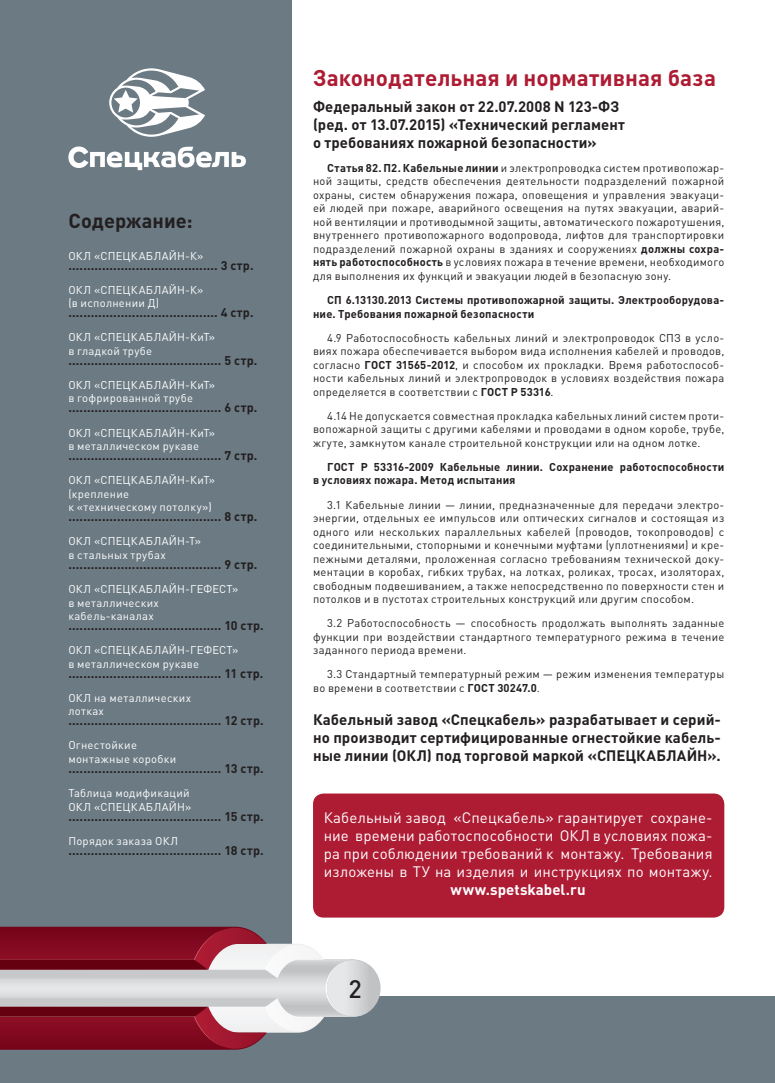
<style>
.page{position:relative;width:775px;height:1083px;background:#fff}
.page>*{position:absolute;margin:0;border:0;box-sizing:border-box;transform-origin:0 0}
.cabel_text_osnova_01{font:500 25px "DIN Pro";color:#231f20}
.cabel_zag_01{font:700 22.5px "DIN Pro";letter-spacing:.005em;color:#ae1c34}
.cabel_zag_01-2{font:700 20px "DIN Pro";letter-spacing:.005em;color:#231f20}
.cabel_text_osnova_01-2{font:700 15px/18px "DIN Pro";letter-spacing:.005em;color:#231f20}
.cabel_vrezka_02{font:15px/18px "DIN Pro";letter-spacing:.01em;color:#fff;text-align:justify}
.cabel_vrezka_02-2{font:700 15px "DIN Pro";letter-spacing:.005em;color:#fff}
.cabel_list_08_2{font:700 12.5px "DIN Pro";letter-spacing:.025em;color:#231f20}
.cabel_text_osnova_01-3{font:11.25px/13.5px "DIN Pro";letter-spacing:.025em;color:#231f20;text-align:justify}
.cabel_list_08{font:11.25px/13.5px "DIN Pro";letter-spacing:.025em;color:#fff}
.cabel_text_osnova_01-4{font:700 11.25px/13.5px "DIN Pro";letter-spacing:.02em;color:#231f20}
.s1{font-weight:700}
</style>
<div class="page">
<div style="left:0;top:0;width:292px;height:1083px;background:#6b7a83"></div>
<div style="left:0;top:995px;width:775px;height:88px;background:#6b7a83"></div>
<svg style="left:0;top:927px;width:380px;height:123px;background:#ac7b86"></svg>
<div style="left:313px;top:793px;width:411px;height:124px;background:#ae1c34;border-radius:11px"></div>
<svg style="left:68px;top:146px;width:178px;height:24px"></svg>
<svg style="left:109px;top:68px;width:96px;height:69px"></svg>
<p class="cabel_zag_01-2" style="left:68px;top:207px;width:126px">Содержание:</p>
<p class="cabel_list_08" style="left:68px;top:248px;width:137px">ОКЛ «СПЕЦКАБЛАЙН-К»</p>
<p class="cabel_list_08_2" style="left:68px;top:257px;width:187px">........................................ 3 стр.</p>
<p class="cabel_list_08" style="left:68px;top:282px;width:137px">ОКЛ «СПЕЦКАБЛАЙН-К» (в исполнении Д)</p>
<p class="cabel_list_08_2" style="left:68px;top:304px;width:187px">........................................ 4 стр.</p>
<p class="cabel_list_08" style="left:68px;top:330px;width:148px">ОКЛ «СПЕЦКАБЛАЙН-КиТ» в гладкой трубе</p>
<p class="cabel_list_08_2" style="left:68px;top:352px;width:190px">......................................... 5 стр.</p>
<p class="cabel_list_08" style="left:68px;top:378px;width:148px">ОКЛ «СПЕЦКАБЛАЙН-КиТ» в гофрированной трубе</p>
<p class="cabel_list_08_2" style="left:68px;top:399px;width:190px">......................................... 6 стр.</p>
<p class="cabel_list_08" style="left:68px;top:425px;width:148px">ОКЛ «СПЕЦКАБЛАЙН-КиТ» в металлическом рукаве</p>
<p class="cabel_list_08_2" style="left:68px;top:447px;width:190px">......................................... 7 стр.</p>
<p class="cabel_list_08" style="left:68px;top:473px;width:148px">ОКЛ «СПЕЦКАБЛАЙН-КиТ» (крепление</p>
<p class="cabel_list_08" style="left:68px;top:500px;width:145px">к «техническому потолку»)</p>
<p class="cabel_list_08_2" style="left:68px;top:508px;width:190px">......................................... 8 стр.</p>
<p class="cabel_list_08" style="left:68px;top:534px;width:134px">ОКЛ «СПЕЦКАБЛАЙН-Т» в стальных трубах</p>
<p class="cabel_list_08_2" style="left:68px;top:556px;width:190px">......................................... 9 стр.</p>
<p class="cabel_list_08" style="left:68px;top:582px;width:171px">ОКЛ «СПЕЦКАБЛАЙН-ГЕФЕСТ» в металлических</p>
<p class="cabel_list_08" style="left:68px;top:609px;width:87px">кабель-каналах</p>
<p class="cabel_list_08_2" style="left:68px;top:617px;width:197px">......................................... 10 стр.</p>
<p class="cabel_list_08" style="left:68px;top:643px;width:171px">ОКЛ «СПЕЦКАБЛАЙН-ГЕФЕСТ» в металлическом рукаве</p>
<p class="cabel_list_08_2" style="left:68px;top:665px;width:196px">......................................... 11 стр.</p>
<p class="cabel_list_08" style="left:68px;top:690px;width:124px">ОКЛ на металлических</p>
<p class="cabel_list_08" style="left:68px;top:704px;width:37px">лотках</p>
<p class="cabel_list_08_2" style="left:68px;top:712px;width:197px">......................................... 12 стр.</p>
<p class="cabel_list_08" style="left:68px;top:738px;width:70px">Огнестойкие</p>
<p class="cabel_list_08" style="left:68px;top:752px;width:109px">монтажные коробки</p>
<p class="cabel_list_08_2" style="left:68px;top:760px;width:197px">......................................... 13 стр.</p>
<p class="cabel_list_08" style="left:68px;top:786px;width:123px">Таблица модификаций</p>
<p class="cabel_list_08" style="left:68px;top:799px;width:124px">ОКЛ «СПЕЦКАБЛАЙН»</p>
<p class="cabel_list_08_2" style="left:68px;top:807px;width:197px">......................................... 15 стр.</p>
<p class="cabel_list_08" style="left:68px;top:833px;width:111px">Порядок заказа ОКЛ</p>
<p class="cabel_list_08_2" style="left:68px;top:842px;width:197px">......................................... 18 стр.</p>
<p class="cabel_zag_01" style="left:313px;top:62px;width:404px">Законодательная и нормативная база</p>
<p class="cabel_text_osnova_01-2" style="left:313px;top:97px;width:313px">Федеральный закон от 22.07.2008 N 123-ФЗ (ред. от 13.07.2015) «Технический регламент о требованиях пожарной безопасности»</p>
<p class="cabel_text_osnova_01-3" style="left:313px;top:161px;width:413px;text-indent:14px"><span class="s1">Статья 82. П2. Кабельные линии</span> и электропроводка систем противопожар&shy;ной защиты, средств обеспечения деятельности подразделений пожарной охраны, систем обнаружения пожара, оповещения и управления эвакуаци&shy;ей людей при пожаре, аварийного освещения на путях эвакуации, аварий&shy;ной вентиляции и противодымной защиты, автоматического пожаротушения, внутреннего противопожарного водопровода, лифтов для транспортировки подразделений пожарной охраны в зданиях и сооружениях <span class="s1">должны сохра&shy;нять работоспособность</span> в условиях пожара в течение времени, необходимого для выполнения их функций и эвакуации людей в безопасную зону.</p>
<p class="cabel_text_osnova_01-4" style="left:313px;top:293px;width:413px;text-indent:14px">СП 6.13130.2013 Системы противопожарной защиты. Электрооборудова&shy;ние. Требования пожарной безопасности</p>
<p class="cabel_text_osnova_01-3" style="left:313px;top:330px;width:413px;text-indent:14px">4.9 Работоспособность кабельных линий и электропроводок СПЗ в усло&shy;виях пожара обеспечивается выбором вида исполнения кабелей и проводов, согласно <span class="s1">ГОСТ 31565-2012</span>, и способом их прокладки. Время работоспособ&shy;ности кабельных линий и электропроводок в условиях воздействия пожара определяется в соответствии с <span class="s1">ГОСТ Р 53316</span>.</p>
<p class="cabel_text_osnova_01-3" style="left:313px;top:408px;width:413px;text-indent:14px">4.14 Не допускается совместная прокладка кабельных линий систем проти&shy;вопожарной защиты с другими кабелями и проводами в одном коробе, трубе, жгуте, замкнутом канале строительной конструкции или на одном лотке.</p>
<p class="cabel_text_osnova_01-4" style="left:313px;top:460px;width:413px;text-indent:14px">ГОСТ Р 53316-2009 Кабельные линии. Сохранение работоспособности в условиях пожара. Метод испытания</p>
<p class="cabel_text_osnova_01-3" style="left:313px;top:497px;width:413px;text-indent:14px">3.1 Кабельные линии — линии, предназначенные для передачи электро&shy;энергии, отдельных ее импульсов или оптических сигналов и состоящая из одного или нескольких параллельных кабелей (проводов, токопроводов) с соединительными, стопорными и конечными муфтами (уплотнениями) и кре&shy;пежными деталями, проложенная согласно требованиям технической доку&shy;ментации в коробах, гибких трубах, на лотках, роликах, тросах, изоляторах, свободным подвешиванием, а также непосредственно по поверхности стен и потолков и в пустотах строительных конструкций или другим способом.</p>
<p class="cabel_text_osnova_01-3" style="left:313px;top:616px;width:413px;text-indent:14px">3.2 Работоспособность — способность продолжать выполнять заданные функции при воздействии стандартного температурного режима в течение заданного периода времени.</p>
<p class="cabel_text_osnova_01-3" style="left:313px;top:667px;width:413px;text-indent:14px">3.3 Стандартный температурный режим — режим изменения температуры во времени в соответствии с <span class="s1">ГОСТ 30247.0</span>.</p>
<p class="cabel_text_osnova_01-2" style="left:313px;top:709px;width:409px;text-align:justify">Кабельный завод «Спецкабель» разрабатывает и серий&shy;но производит сертифицированные огнестойкие кабель&shy;ные линии (ОКЛ) под торговой маркой «СПЕЦКАБЛАЙН».</p>
<p class="cabel_vrezka_02" style="left:323px;top:808px;width:390px">Кабельный завод «Спецкабель» гарантирует сохране&shy;ние времени работоспособности ОКЛ в условиях пожа&shy;ра при соблюдении требований к монтажу. Требования изложены в ТУ на изделия и инструкциях по монтажу.</p>
<p class="cabel_vrezka_02-2" style="left:450px;top:879px;width:136px">www.spetskabel.ru</p>
<p class="cabel_text_osnova_01" style="left:348px;top:972px;width:15px">2</p>
</div>
